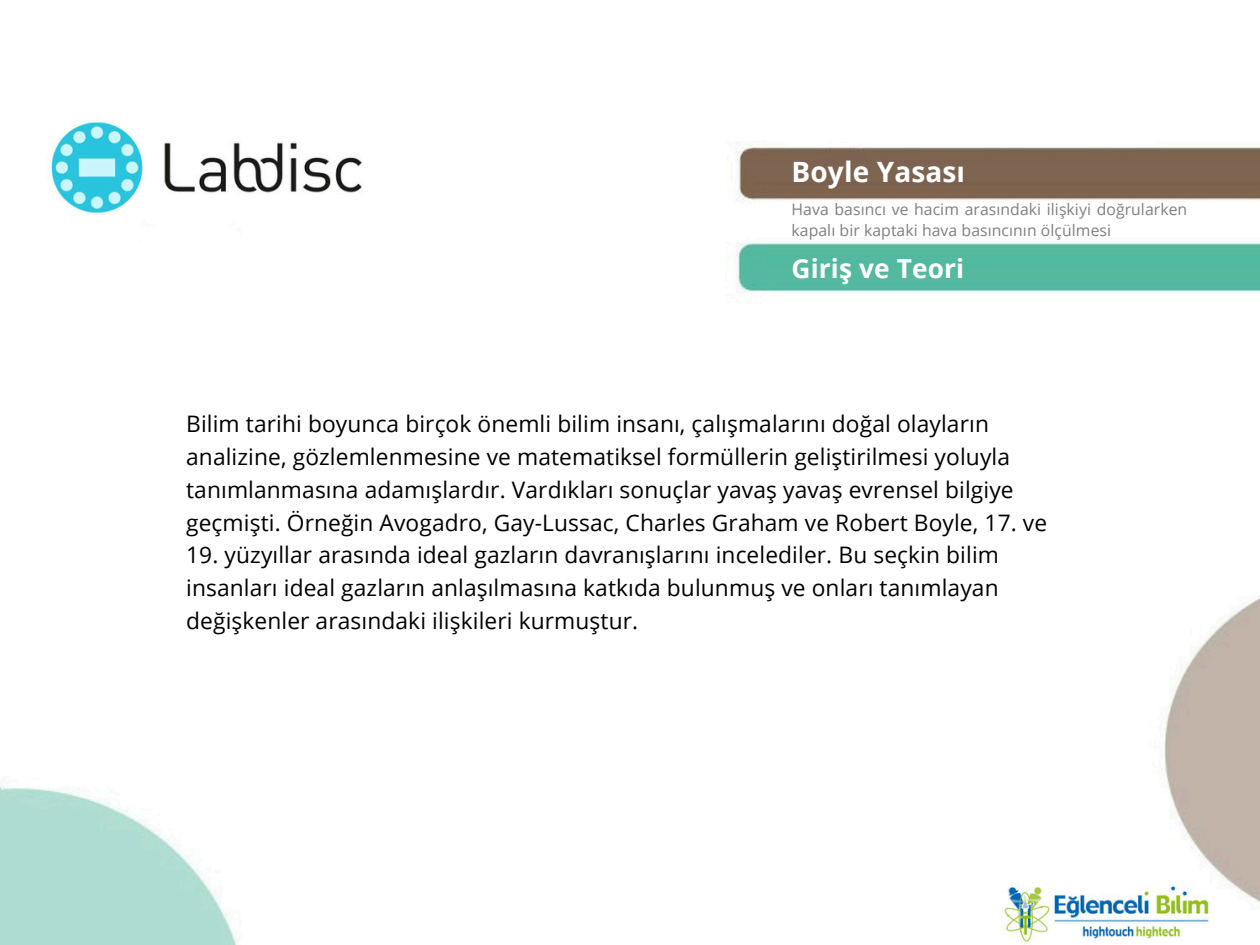
<style>
.page{position:relative;width:1260px;height:945px;background:#fff}
.page>*{position:absolute;margin:0;border:0;box-sizing:border-box;transform-origin:0 0}
.t1{font:700 28px "Open Sans";letter-spacing:.005em;color:#fff}
.t2{font:700 26.25px "Open Sans";letter-spacing:.005em;color:#fff}
.t3{font:22.75px/32.9px "Open Sans";letter-spacing:.005em;color:#000}
.t4{font:15.75px/21px "Open Sans";letter-spacing:.005em;color:#7f7f7f}
</style>
<div class="page">
<img style="left:0;top:121px;width:1260px;height:824px">
<h1 class="t1" style="left:792px;top:152px;width:175px">Boyle Yasası</h1>
<h2 class="t4" style="left:792px;top:199px;width:397px">Hava basıncı ve hacim arasındaki ilişkiyi doğrularken kapalı bir kaptaki hava basıncının ölçülmesi</h2>
<h1 class="t2" style="left:792px;top:250px;width:174px">Giriş ve Teori</h1>
<p class="t3" style="left:186px;top:407px;width:863px">Bilim tarihi boyunca birçok önemli bilim insanı, çalışmalarını doğal olayların analizine, gözlemlenmesine ve matematiksel formüllerin geliştirilmesi yoluyla tanımlanmasına adamışlardır. Vardıkları sonuçlar yavaş yavaş evrensel bilgiye geçmişti. Örneğin Avogadro, Gay-Lussac, Charles Graham ve Robert Boyle, 17. ve</p>
<p class="t3" style="left:186px;top:538px;width:814px;text-align:justify">19. yüzyıllar arasında ideal gazların davranışlarını incelediler. Bu seçkin bilim insanları ideal gazların anlaşılmasına katkıda bulunmuş ve onları tanımlayan değişkenler arasındaki ilişkileri kurmuştur.</p>
</div>
